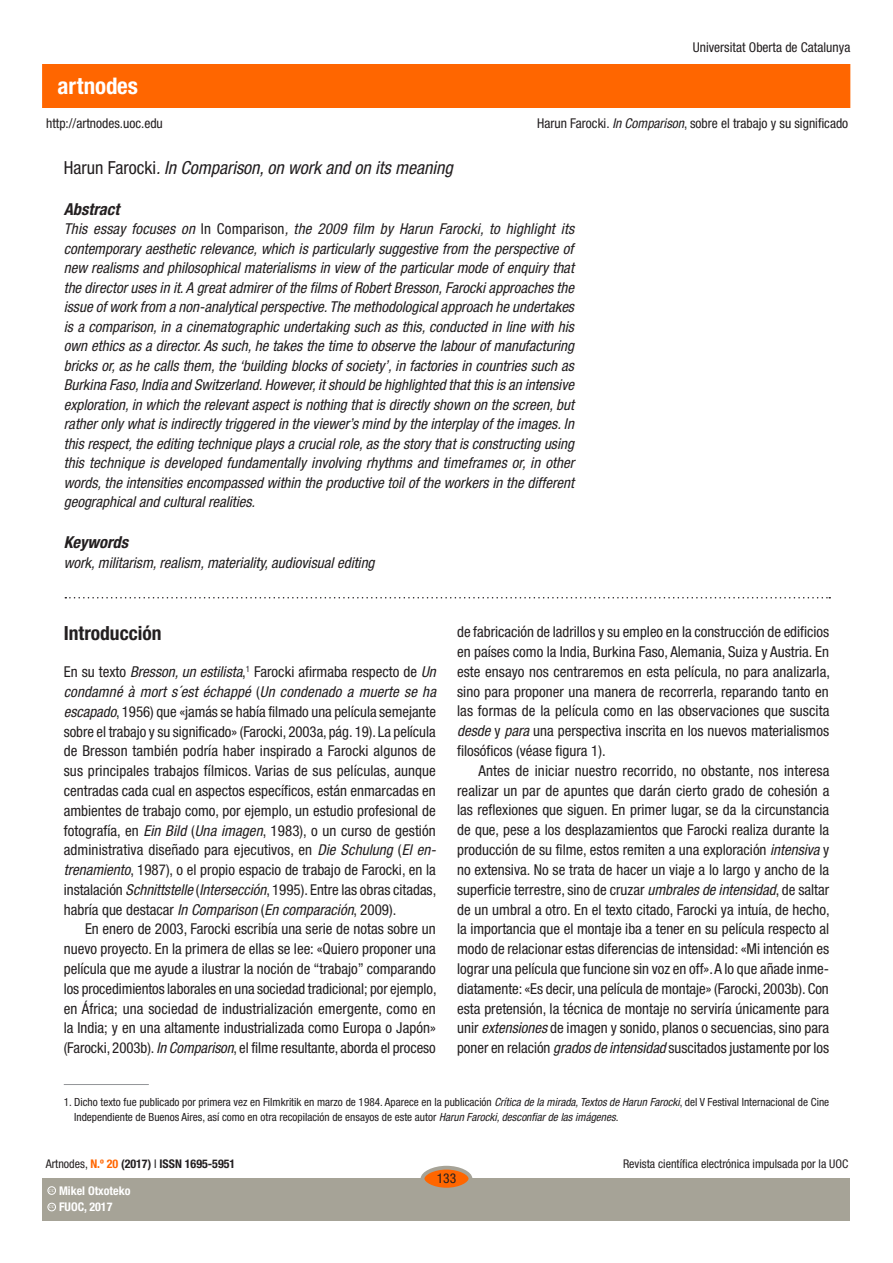
<style>
.page{position:relative;width:893px;height:1263px;background:#fff}
.page>*{position:absolute;margin:0;border:0;box-sizing:border-box;transform-origin:0 0}
.t1{font:700 condensed 22.95px "Helvetica Neue LT Std";color:#fff}
.SUBTITOLS{font:700 condensed 19.5px "Helvetica Neue LT Std";color:#231f20}
.titol_resum{font:italic condensed 18px "Helvetica Neue LT Std";color:#231f20}
.subtitols_resums{font:italic 700 condensed 16.5px "Helvetica Neue LT Std";color:#231f20}
.text_general{font:condensed 15px/19.8px "Helvetica Neue LT Std";color:#231f20;text-align:justify}
.text_general_primerp{font:italic condensed 15px/19.5px "Helvetica Neue LT Std";color:#231f20;text-align:justify}
.text_general_primerp-2{font:condensed 15px/19.8px "Helvetica Neue LT Std";color:#231f20;text-align:justify}
.t2{font:condensed 13.5px "Helvetica Neue LT Std";color:#231f20}
.t3{font:condensed 12px "Helvetica Neue LT Std";color:#231f20}
.t4{font:700 condensed 12px "Helvetica Neue LT Std";color:#231f20}
.t5{font:700 condensed 12px "Helvetica Neue LT Std";color:#fff}
._04_NOTAS1{font:condensed 11.25px/15px "Helvetica Neue LT Std";color:#231f20}
.t6{font:600 3.9px "Adobe Caslon Pro";color:#fff}
.s1{font-style:italic}
.s2{font-style:normal}
.s3{font-weight:400}
.s4{color:#f60}
</style>
<div class="page">
<div style="left:43px;top:65px;width:807px;height:42px;background:#f60"></div>
<div style="left:43px;top:1178px;width:807px;height:42px;background:#a6a397"></div>
<div style="left:422px;top:1168px;width:48px;height:21px;background:#f60;border-radius:50%"></div>
<div style="left:421px;top:1166px;width:51px;height:25px;border:4px solid #a6a397;border-radius:50%"></div>
<div style="left:48px;top:1203px;width:8px;height:8px;border:1px solid #fff;border-radius:50%"></div>
<div style="left:48px;top:1186px;width:8px;height:8px;border:1px solid #fff;border-radius:50%"></div>
<hr style="left:64px;top:1084px;width:85px;height:1px;background:#939598">
<svg style="left:65px;top:597px;width:765px;height:1px"></svg>
<h1 class="t1" style="left:58px;top:72px;width:82px">artnodes</h1>
<p class="t2" style="left:46px;top:115px;width:118px">http://artnodes.uoc.edu</p>
<p class="t2" style="left:693px;top:40px;width:159px">Universitat Oberta de Catalunya</p>
<p class="t2" style="left:537px;top:115px;width:312px">Harun Farocki. <span class="s1">In Comparison</span>, sobre el trabajo y su significado</p>
<p class="titol_resum" style="left:64px;top:158px;width:391px"><span class="s2">Harun Farocki</span>. In Comparison, on work and on its meaning</p>
<p class="subtitols_resums" style="left:64px;top:199px;width:57px">Abstract</p>
<p class="text_general_primerp" style="left:64px;top:220px;width:512px">This essay focuses on <span class="s2">In Comparison</span>, the 2009 film by Harun Farocki, to highlight its contemporary aesthetic relevance, which is particularly suggestive from the perspective of new realisms and philosophical materialisms in view of the particular mode of enquiry that the director uses in it. A great admirer of the films of Robert Bresson, Farocki approaches the issue of work from a non-analytical perspective. The methodological approach he undertakes is a comparison, in a cinematographic undertaking such as this, conducted in line with his own ethics as a director. As such, he takes the time to observe the labour of manufacturing bricks or, as he calls them, the ‘building blocks of society’, in factories in countries such as Burkina Faso, India and Switzerland. However, it should be highlighted that this is an intensive exploration, in which the relevant aspect is nothing that is directly shown on the screen, but rather only what is indirectly triggered in the viewer’s mind by the interplay of the images. In this respect, the editing technique plays a crucial role, as the story that is constructing using this technique is developed fundamentally involving rhythms and timeframes or, in other words, the intensities encompassed within the productive toil of the workers in the different geographical and cultural realities.</p>
<p class="subtitols_resums" style="left:64px;top:532px;width:66px">Keywords</p>
<p class="text_general_primerp" style="left:64px;top:553px;width:312px">work, militarism, realism, materiality, audiovisual editing</p>
<p class="SUBTITOLS" style="left:64px;top:622px;width:99px">Introducción</p>
<p class="text_general_primerp-2" style="left:64px;top:662px;width:374px">En su texto <span class="s1">Bresson, un estilista</span>,<sup>1</sup> Farocki afirmaba respecto de <span class="s1">Un condamné à mort s´est échappé</span> (<span class="s1">Un condenado a muerte se ha escapado</span>, 1956) que «jamás se había filmado una película semejante sobre el trabajo y su significado» (Farocki, 2003a, pág. 19). La película de Bresson también podría haber inspirado a Farocki algunos de sus principales trabajos fílmicos. Varias de sus películas, aunque centradas cada cual en aspectos específicos, están enmarcadas en ambientes de trabajo como, por ejemplo, un estudio profesional de fotografía, en <span class="s1">Ein Bild</span> (<span class="s1">Una imagen</span>, 1983), o un curso de gestión administrativa diseñado para ejecutivos, en <span class="s1">Die Schulung</span> (<span class="s1">El en&shy;trenamiento</span>, 1987), o el propio espacio de trabajo de Farocki, en la instalación <span class="s1">Schnittstelle</span> (<span class="s1">Intersección</span>, 1995). Entre las obras citadas, habría que destacar <span class="s1">In Comparison</span> (<span class="s1">En comparación</span>, 2009).</p>
<p class="text_general" style="left:64px;top:919px;width:374px;text-indent:21px">En enero de 2003, Farocki escribía una serie de notas sobre un nuevo proyecto. En la primera de ellas se lee: «Quiero proponer una película que me ayude a ilustrar la noción de “trabajo” comparando los procedimientos laborales en una sociedad tradicional; por ejemplo, en África; una sociedad de industrialización emergente, como en la India; y en una altamente industrializada como Europa o Japón» (Farocki, 2003b). <span class="s1">In Comparison</span>, el filme resultante, aborda el proceso</p>
<p class="text_general" style="left:457px;top:622px;width:374px">de fabricación de ladrillos y su empleo en la construcción de edificios en países como la India, Burkina Faso, Alemania, Suiza y Austria. En este ensayo nos centraremos en esta película, no para analizarla, sino para proponer una manera de recorrerla, reparando tanto en las formas de la película como en las observaciones que suscita <span class="s1">desde</span> y <span class="s1">para</span> una perspectiva inscrita en los nuevos materialismos filosóficos (véase figura 1).</p>
<p class="text_general" style="left:457px;top:760px;width:374px;text-indent:21px">Antes de iniciar nuestro recorrido, no obstante, nos interesa realizar un par de apuntes que darán cierto grado de cohesión a las reflexiones que siguen. En primer lugar, se da la circunstancia de que, pese a los desplazamientos que Farocki realiza durante la producción de su filme, estos remiten a una exploración <span class="s1">intensiva</span> y no extensiva. No se trata de hacer un viaje a lo largo y ancho de la superficie terrestre, sino de cruzar <span class="s1">umbrales de intensidad</span>, de saltar de un umbral a otro. En el texto citado, Farocki ya intuía, de hecho, la importancia que el montaje iba a tener en su película respecto al modo de relacionar estas diferencias de intensidad: «Mi intención es lograr una película que funcione sin voz en off». A lo que añade inme&shy;diatamente: «Es decir, una película de montaje» (Farocki, 2003b). Con esta pretensión, la técnica de montaje no serviría únicamente para unir <span class="s1">extensiones</span> de imagen y sonido, planos o secuencias, sino para poner en relación <span class="s1">grados de intensidad</span> suscitados justamente por los</p>
<p class="_04_NOTAS1" style="left:74px;top:1094px;width:756px;text-indent:-10px">1. Dicho texto fue publicado por primera vez en Filmkritik en marzo de 1984. Aparece en la publicación <span class="s1">Crítica de la mirada, Textos de Harun Farocki</span>, del V Festival Internacional de Cine<br>Independiente de Buenos Aires, así como en otra recopilación de ensayos de este autor <span class="s1">Harun Farocki, desconfiar de las imágenes</span>.</p>
<p class="t4" style="left:46px;top:1157px;width:191px"><span class="s3">Artnodes,</span> <span class="s4">N.º 20</span> (2017) <span class="s3">I</span> ISSN 1695-5951</p>
<p class="t6" style="left:49px;top:1205px;width:7px">CC</p>
<p class="t5" style="left:59px;top:1200px;width:55px">FUOC, 2017</p>
<p class="t5" style="left:59px;top:1183px;width:73px">Mikel Otxoteko</p>
<p class="t6" style="left:49px;top:1188px;width:7px">CC</p>
<p class="t2" style="left:437px;top:1171px;width:21px">133</p>
<p class="t3" style="left:623px;top:1157px;width:227px">Revista científica electrónica impulsada por la UOC</p>
</div>
